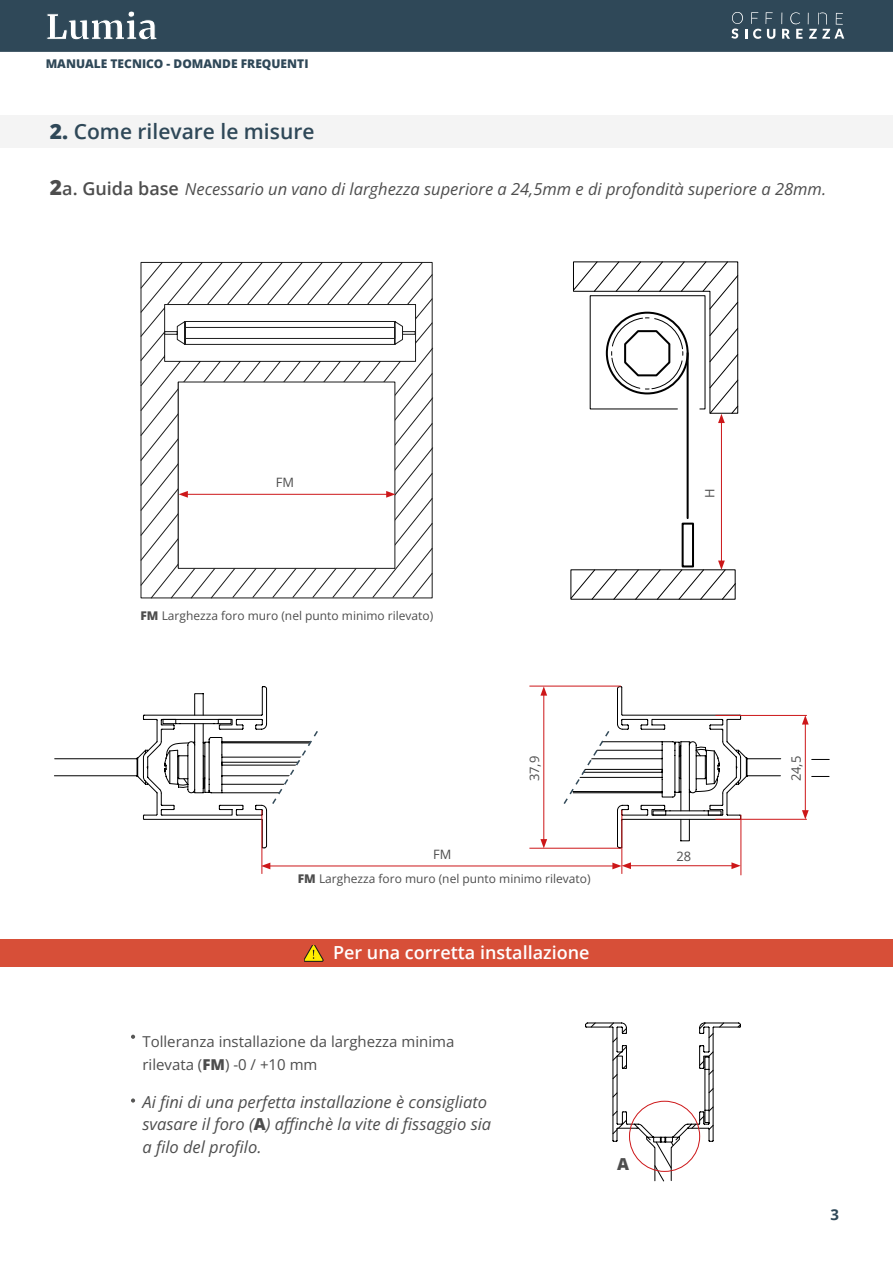
<style>
.page{position:relative;width:893px;height:1263px;background:#fff}
.page>*{position:absolute;margin:0;border:0;box-sizing:border-box;transform-origin:0 0}
.t1{font:600 21px "Open Sans";color:#2f4858}
.t2{font:600 18px "Open Sans";color:#fff}
.t3{font:italic 16.5px/22.5px "Open Sans";color:#4d4d4d}
.t4{font:800 16.5px "Open Sans";color:#4d4d4d}
.t5{font:15px/22.5px "Open Sans";color:#4d4d4d}
.t6{font:700 15px "Open Sans";color:#2f4858}
.t7{font:12.9px "Open Sans";color:#4d4d4d}
.t8{font:12px "Open Sans";color:#4d4d4d}
.t9{font:800 12px "Open Sans";color:#2f4858}
.s1{font-weight:800}
.s2{font-weight:800;font-style:normal;font-size:21px}
.s3{font-weight:600;font-style:normal;font-size:18px}
.s4{font-weight:800;font-style:normal}
</style>
<div class="page">
<div style="left:0;top:0;width:893px;height:52px;background:#2f4858"></div>
<svg style="left:731px;top:12px;width:44px;height:27px"></svg>
<svg style="left:781px;top:12px;width:21px;height:27px"></svg>
<svg style="left:808px;top:12px;width:36px;height:27px"></svg>
<svg style="left:47px;top:11px;width:110px;height:29px"></svg>
<div style="left:0;top:115px;width:893px;height:32px;background:#f4f4f4"></div>
<svg style="left:570px;top:261px;width:168px;height:339px"></svg>
<hr style="left:268px;top:866px;width:347px;height:1px;background:#cd1719">
<svg style="left:261px;top:862px;width:9px;height:7px"></svg>
<svg style="left:131px;top:1035px;width:4px;height:4px"></svg>
<svg style="left:131px;top:1098px;width:4px;height:4px"></svg>
<svg style="left:585px;top:1022px;width:156px;height:160px"></svg>
<div style="left:629px;top:1101px;width:71px;height:70px;border:1px solid #cd1719;border-radius:50%"></div>
<hr style="left:622px;top:810px;width:1px;height:64px;background:#cd1719">
<hr style="left:262px;top:810px;width:1px;height:64px;background:#cd1719">
<div style="left:0;top:939px;width:893px;height:28px;background:#d74f38"></div>
<svg style="left:304px;top:945px;width:19px;height:17px"></svg>
<svg style="left:140px;top:262px;width:293px;height:336px"></svg>
<svg style="left:178px;top:382px;width:217px;height:186px"></svg>
<hr style="left:629px;top:865px;width:105px;height:1px;background:#cd1719">
<svg style="left:731px;top:862px;width:10px;height:7px"></svg>
<svg style="left:612px;top:862px;width:19px;height:7px"></svg>
<hr style="left:741px;top:815px;width:1px;height:60px;background:#cd1719">
<svg style="left:54px;top:686px;width:727px;height:163px"></svg>
<hr style="left:529px;top:686px;width:92px;height:1px;background:#cd1719">
<hr style="left:529px;top:848px;width:92px;height:1px;background:#cd1719">
<hr style="left:805px;top:722px;width:1px;height:90px;background:#cd1719">
<svg style="left:802px;top:716px;width:7px;height:8px"></svg>
<svg style="left:802px;top:810px;width:7px;height:9px"></svg>
<hr style="left:715px;top:715px;width:92px;height:1px;background:#cd1719">
<hr style="left:715px;top:819px;width:92px;height:1px;background:#cd1719">
<svg style="left:812px;top:759px;width:17px;height:1px"></svg>
<svg style="left:812px;top:776px;width:17px;height:1px"></svg>
<p class="t9" style="left:46px;top:54px;width:264px">MANUALE TECNICO - DOMANDE FREQUENTI</p>
<p class="t1" style="left:50px;top:117px;width:266px"><span class="s1">2.</span> Come rilevare le misure</p>
<p class="t3" style="left:50px;top:178px;width:778px"><span class="s2">2</span><span class="s3">a. Guida base</span> Necessario un vano di larghezza superiore a 24,5mm e di profondità superiore a 28mm.</p>
<p class="t7" style="left:276px;top:473px;width:20px">FM</p>
<p class="t8" style="left:141px;top:607px;width:294px"><span class="s1">FM</span> Larghezza foro muro (nel punto minimo rilevato)</p>
<p class="t7" style="left:701px;top:498px;width:11px;rotate:-90deg">H</p>
<p class="t7" style="left:526px;top:781px;width:27px;rotate:-90deg">37,9</p>
<p class="t7" style="left:787px;top:781px;width:27px;rotate:-90deg">24,5</p>
<p class="t7" style="left:433px;top:845px;width:20px">FM</p>
<p class="t8" style="left:298px;top:870px;width:294px"><span class="s1">FM</span> Larghezza foro muro (nel punto minimo rilevato)</p>
<p class="t2" style="left:333px;top:940px;width:258px">Per una corretta installazione</p>
<p class="t5" style="left:142px;top:1030px;width:313px">Tolleranza installazione da larghezza minima rilevata (<span class="s1">FM</span>) -0 / +10 mm</p>
<p class="t3" style="left:142px;top:1090px;width:350px">Ai fini di una perfetta installazione è consigliato svasare il foro (<span class="s4">A</span>) affinchè la vite di fissaggio sia a filo del profilo.</p>
<p class="t4" style="left:617px;top:1151px;width:13px">A</p>
<p class="t7" style="left:676px;top:848px;width:16px">28</p>
<p class="t6" style="left:830px;top:1204px;width:10px">3</p>
</div>
